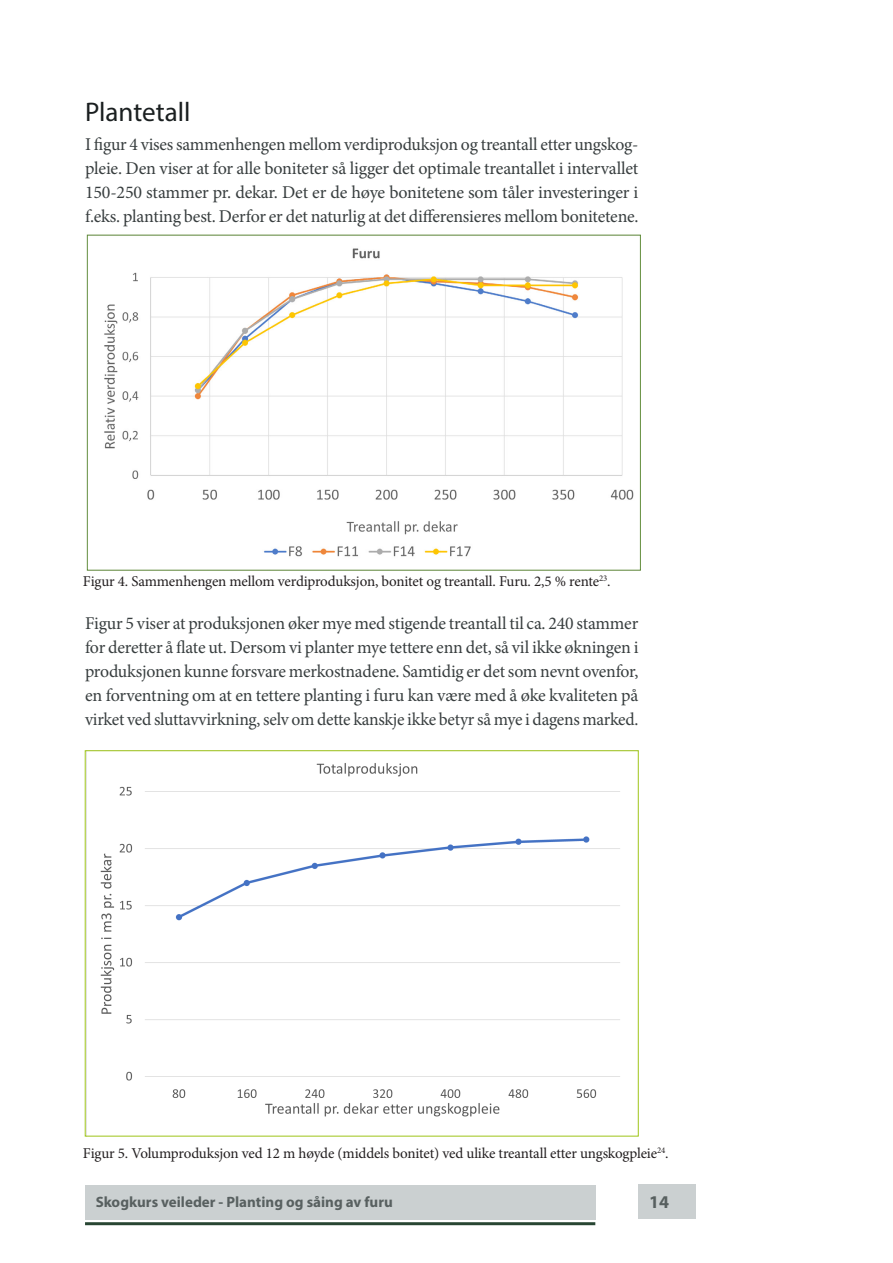
<style>
.page{position:relative;width:893px;height:1263px;background:#fff}
.page>*{position:absolute;margin:0;border:0;box-sizing:border-box;transform-origin:0 0}
.t1{font:27px "Myriad Pro";color:#1a1f20}
.Brødtekst{font:18px/24px "Minion Pro";letter-spacing:-.015em;color:#383e3f;text-align:justify}
.t2{font:700 18px "Myriad Pro";color:#586060}
.Billedtekst{font:15px "Minion Pro";letter-spacing:-.01em;color:#231f20}
.t3{font:700 15px "Myriad Pro";color:#586060}
</style>
<div class="page">
<div style="left:638px;top:1184px;width:58px;height:35px;background:#cbd0d1"></div>
<div style="left:85px;top:1185px;width:510px;height:35px;background:#cbd0d1"></div>
<hr style="left:85px;top:1222px;width:510px;height:3px;background:#284633">
<img style="left:100px;top:763px;width:520px;height:354px">
<img style="left:104px;top:248px;width:530px;height:309px">
<h2 class="t1" style="left:85px;top:96px;width:107px">Plantetall</h2>
<p class="Brødtekst" style="left:85px;top:132px;width:555px">I figur 4 vises sammenhengen mellom verdiproduksjon og treantall etter ungskog&shy;pleie. Den viser at for alle boniteter så ligger det optimale treantallet i intervallet 150-250 stammer pr. dekar. Det er de høye bonitetene som tåler investeringer i f.eks. planting best. Derfor er det naturlig at det differensieres mellom bonitetene.</p>
<p class="Billedtekst" style="left:83px;top:571px;width:529px">Figur 4. Sammenhengen mellom verdiproduksjon, bonitet og treantall. Furu. 2,5 % rente<sup>23</sup>.</p>
<p class="Brødtekst" style="left:85px;top:611px;width:555px">Figur 5 viser at produksjonen øker mye med stigende treantall til ca. 240 stammer for deretter å flate ut. Dersom vi planter mye tettere enn det, så vil ikke økningen i produksjonen kunne forsvare merkostnadene. Samtidig er det som nevnt ovenfor, en forventning om at en tettere planting i furu kan være med å øke kvaliteten på virket ved sluttavvirkning, selv om dette kanskje ikke betyr så mye i dagens marked.</p>
<p class="Billedtekst" style="left:83px;top:1143px;width:587px">Figur 5. Volumproduksjon ved 12 m høyde (middels bonitet) ved ulike treantall etter ungskogpleie<sup>24</sup>.</p>
<p class="t3" style="left:96px;top:1192px;width:299px">Skogkurs veileder - Planting og såing av furu</p>
<p class="t2" style="left:649px;top:1191px;width:21px">14</p>
</div>
